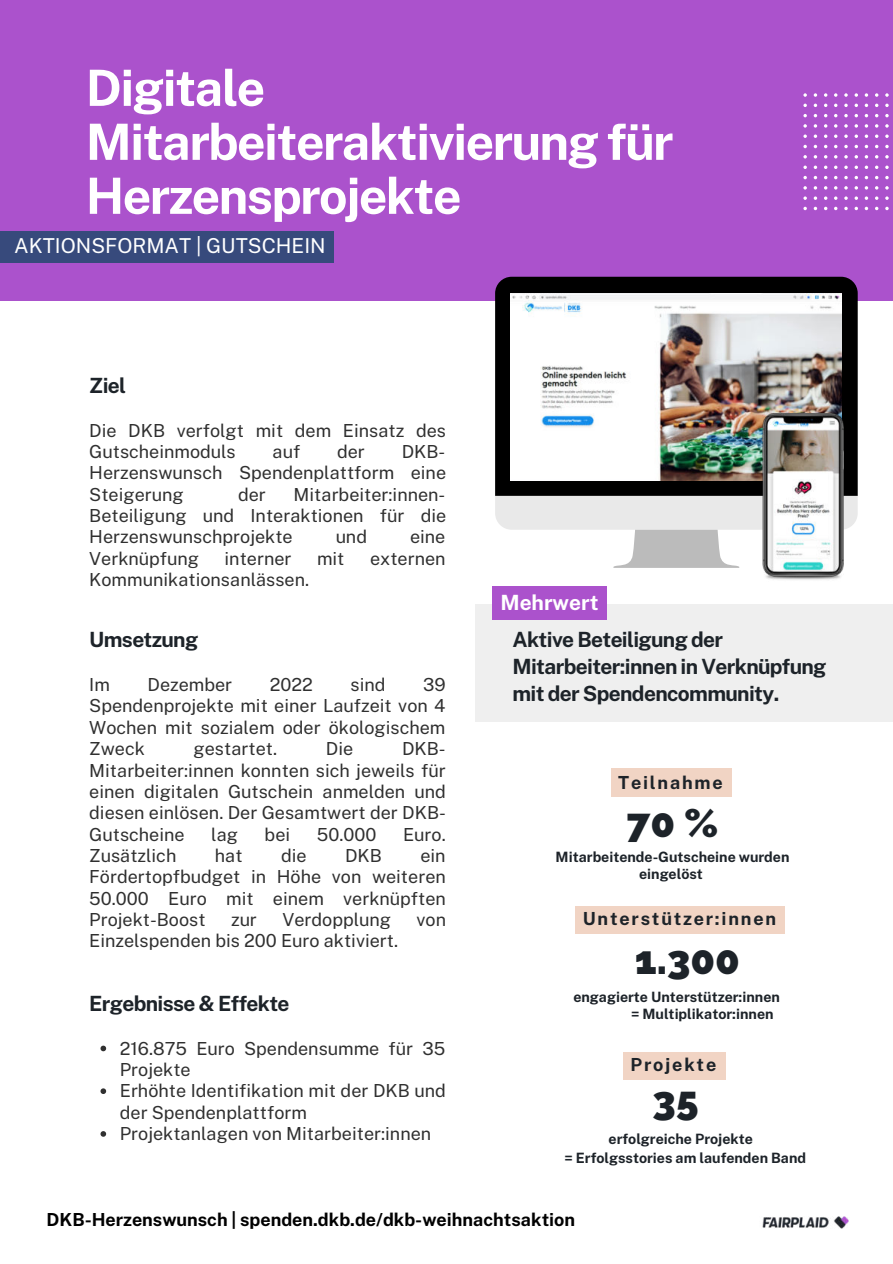
<style>
.page{position:relative;width:893px;height:1264px;background:#fff}
.page>*{position:absolute;margin:0;border:0;box-sizing:border-box;transform-origin:0 0}
.t1{font:700 49.95px/54px "Public Sans";letter-spacing:-.03em;color:#fff}
.t2{font:800 40.35px "Raleway";color:#1d2329}
.t3{font:700 21px/27px "Public Sans";letter-spacing:-.03em;color:#1d2329}
.t4{font:700 21px "Public Sans";color:#fff}
.t5{font:20.55px "Public Sans";color:#fff}
.t6{font:18px/21.3px "Public Sans";color:#303030;text-align:justify}
.t7{font:700 18px "Public Sans";color:#000}
.t8{font:700 18px "Public Sans";letter-spacing:.1em;color:#1d2329}
.t9{font:700 14.25px/16.6px "Public Sans";color:#1d2329}
</style>
<div class="page">
<div style="left:0;top:0;width:892px;height:301px;background:#ab52cc"></div>
<svg style="left:803px;top:93px;width:86px;height:117px"></svg>
<svg style="left:495px;top:277px;width:362px;height:219px;fill:#000"></svg>
<svg style="left:495px;top:496px;width:362px;height:72px"></svg>
<img style="left:510px;top:294px;width:331px;height:186px">
<img style="left:762px;top:1216px;width:87px;height:13px">
<div style="left:475px;top:604px;width:417px;height:117px;background:#e9e9e9"></div>
<div style="left:575px;top:906px;width:209px;height:27px;background:#f1d4c4"></div>
<div style="left:623px;top:1051px;width:102px;height:28px;background:#f1d4c4"></div>
<div style="left:611px;top:768px;width:120px;height:29px;background:#f1d4c4"></div>
<img style="left:762px;top:413px;width:81px;height:167px">
<svg style="left:100px;top:1045px;width:6px;height:6px"></svg>
<svg style="left:100px;top:1088px;width:6px;height:5px"></svg>
<svg style="left:100px;top:1131px;width:6px;height:5px"></svg>
<div style="left:492px;top:586px;width:114px;height:33px;background:#ab52cc"></div>
<div style="left:0;top:231px;width:334px;height:32px;background:#374a7c"></div>
<h1 class="t1" style="left:86px;top:58px;width:589px">Digitale<br>Mitarbeiteraktivierung für<br>Herzensprojekte</h1>
<p class="t5" style="left:14px;top:231px;width:313px">AKTIONSFORMAT | GUTSCHEIN</p>
<p class="t3" style="left:89px;top:370px;width:38px">Ziel</p>
<p class="t6" style="left:89px;top:418px;width:358px">Die DKB verfolgt mit dem Einsatz des<br>Gutscheinmoduls</p>
<p class="t6" style="left:272px;top:439px;width:29px">auf</p>
<p class="t6" style="left:337px;top:439px;width:29px">der</p>
<p class="t6" style="left:89px;top:439px;width:358px;text-indent:312px">DKB-Herzenswunsch Spendenplattform eine Steigerung</p>
<p class="t6" style="left:89px;top:482px;width:358px;text-indent:204px">Mitarbeiter:innen-Beteiligung und Interaktionen für die Herzenswunschprojekte</p>
<p class="t6" style="left:238px;top:482px;width:29px">der</p>
<p class="t6" style="left:335px;top:525px;width:33px">und</p>
<p class="t6" style="left:410px;top:525px;width:37px">eine</p>
<p class="t6" style="left:89px;top:546px;width:111px">Verknüpfung</p>
<p class="t6" style="left:224px;top:546px;width:68px">interner</p>
<p class="t6" style="left:317px;top:546px;width:29px">mit</p>
<p class="t6" style="left:370px;top:546px;width:77px">externen</p>
<p class="t6" style="left:89px;top:568px;width:221px">Kommunikationsanlässen.</p>
<p class="t3" style="left:89px;top:624px;width:110px">Umsetzung</p>
<p class="t6" style="left:89px;top:672px;width:22px">Im</p>
<p class="t6" style="left:147px;top:672px;width:86px">Dezember</p>
<p class="t6" style="left:270px;top:672px;width:45px">2022</p>
<p class="t6" style="left:350px;top:672px;width:37px">sind</p>
<p class="t6" style="left:89px;top:672px;width:358px;text-indent:334px">39<br>Spendenprojekte mit einer Laufzeit von 4<br>Wochen mit sozialem oder ökologischem Zweck</p>
<p class="t6" style="left:89px;top:737px;width:358px;text-indent:313px">DKB-Mitarbeiter:innen konnten sich jeweils für einen digitalen Gutschein anmelden und diesen einlösen. Der Gesamtwert der DKB-Gutscheine</p>
<p class="t6" style="left:194px;top:737px;width:85px">gestartet.</p>
<p class="t6" style="left:326px;top:737px;width:29px">Die</p>
<p class="t6" style="left:211px;top:822px;width:28px">lag</p>
<p class="t6" style="left:264px;top:822px;width:27px">bei</p>
<p class="t6" style="left:317px;top:822px;width:61px">50.000</p>
<p class="t6" style="left:403px;top:822px;width:44px">Euro.</p>
<p class="t6" style="left:89px;top:843px;width:89px">Zusätzlich</p>
<p class="t6" style="left:215px;top:843px;width:29px">hat</p>
<p class="t6" style="left:281px;top:843px;width:27px">die</p>
<p class="t6" style="left:345px;top:843px;width:38px">DKB</p>
<p class="t6" style="left:89px;top:843px;width:358px;text-indent:331px">ein Fördertopfbudget in Höhe von weiteren 50.000 Euro mit einem verknüpften Projekt-Boost</p>
<p class="t6" style="left:231px;top:907px;width:27px">zur</p>
<p class="t6" style="left:282px;top:907px;width:110px">Verdopplung</p>
<p class="t6" style="left:416px;top:907px;width:31px">von</p>
<p class="t6" style="left:89px;top:929px;width:310px">Einzelspenden bis 200 Euro aktiviert.</p>
<p class="t3" style="left:89px;top:988px;width:202px">Ergebnisse &amp; Effekte</p>
<p class="t6" style="left:120px;top:1036px;width:327px;text-align:left">216.875 Euro Spendensumme für 35<br>Projekte<br>Erhöhte Identifikation mit der DKB und der Spendenplattform<br>Projektanlagen von Mitarbeiter:innen</p>
<p class="t4" style="left:500px;top:587px;width:100px">Mehrwert</p>
<p class="t3" style="left:512px;top:624px;width:315px">Aktive Beteiligung der<br>Mitarbeiter:innen in Verknüpfung mit der Spendencommunity.</p>
<p class="t8" style="left:618px;top:769px;width:106px">Teilnahme</p>
<h2 class="t2" style="left:626px;top:799px;width:94px">70 %</h2>
<p class="t9" style="left:555px;top:847px;width:235px;text-align:center">Mitarbeitende-Gutscheine wurden eingelöst</p>
<p class="t8" style="left:582px;top:905px;width:195px">Unterstützer:innen</p>
<h2 class="t2" style="left:634px;top:936px;width:107px">1.300</h2>
<p class="t9" style="left:631px;top:987px;width:150px;text-indent:-58px">engagierte Unterstützer:innen = Multiplikator:innen</p>
<p class="t8" style="left:630px;top:1051px;width:87px">Projekte</p>
<h2 class="t2" style="left:652px;top:1077px;width:47px">35</h2>
<p class="t9" style="left:564px;top:1127px;width:243px;line-height:19px;text-indent:44px">erfolgreiche Projekte<br>= Erfolgsstories am laufenden Band</p>
<p class="t7" style="left:46px;top:1206px;width:530px">DKB-Herzenswunsch | spenden.dkb.de/dkb-weihnachtsaktion</p>
</div>
